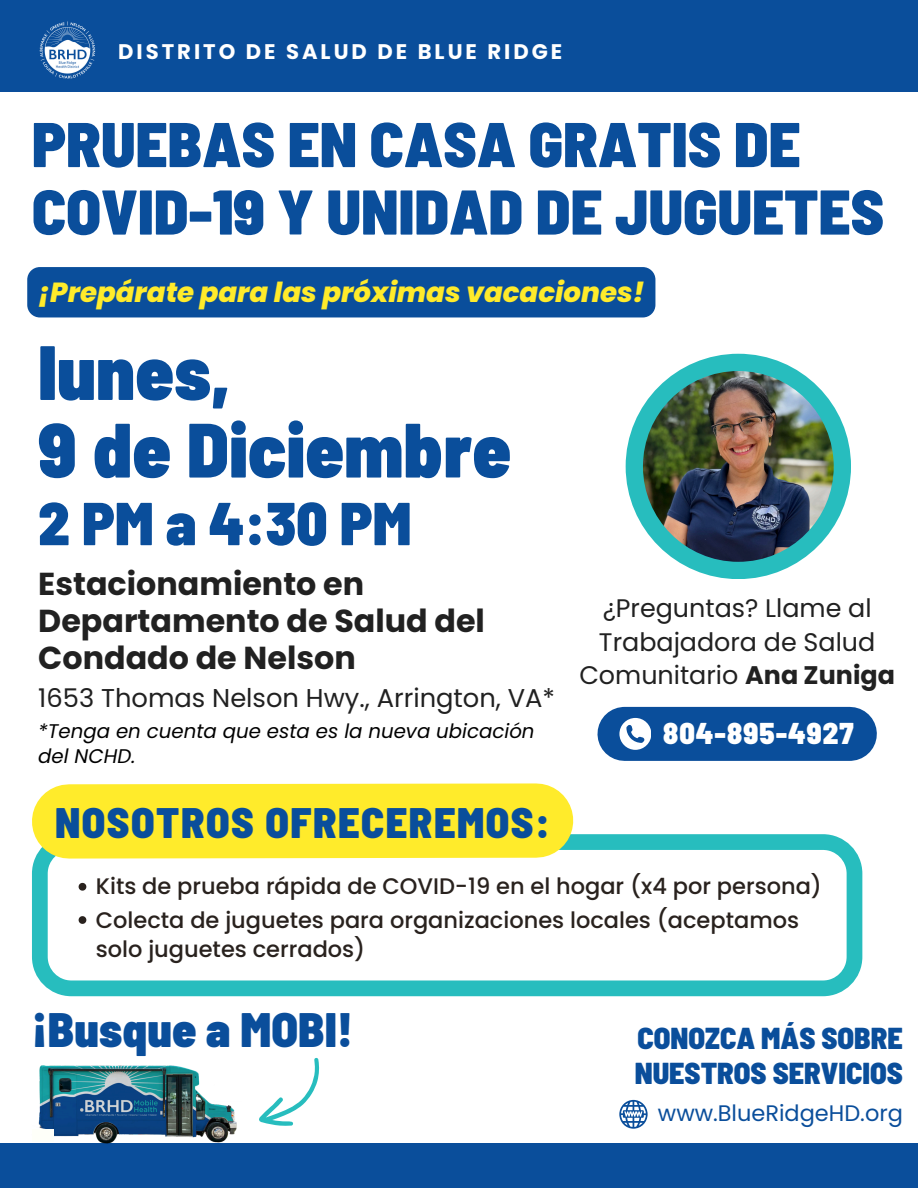
<style>
.page{position:relative;width:918px;height:1188px;background:#fff}
.page>*{position:absolute;margin:0;border:0;box-sizing:border-box;transform-origin:0 0}
.t1{font:900 semi-condensed 76.8px/77.6px "Barlow";color:#0a4e9b}
.t2{font:900 semi-condensed 63px/67.5px "Barlow";color:#0a4e9b}
.t3{font:900 semi-condensed 60.45px "Barlow";color:#0a4e9b}
.t4{font:900 semi-condensed 48.3px "Barlow";color:#0a4e9b}
.t5{font:900 semi-condensed 42.6px "Barlow";letter-spacing:.035em;color:#0a4e9b}
.t6{font:700 31.8px/37px "Poppins";color:#212121}
.t7{font:900 semi-condensed 30.15px/34.8px "Barlow";color:#0a4e9b}
.t8{font:900 semi-condensed 30px "Barlow";letter-spacing:.035em;color:#fff}
.t9{font:italic 800 27.6px "Poppins";color:#ffeb2b}
.t10{font:25.8px "Poppins";color:#212121}
.t11{font:25.35px/33.8px "Poppins";color:#212121;text-align:center}
.t12{font:500 22.5px/29.5px "Poppins";color:#29221e}
.t13{font:22.5px "Poppins";color:#0a4e9b}
.t14{font:700 21.15px "Poppins";letter-spacing:.14em;color:#fff}
.t15{font:italic 19.8px/25.2px "Poppins";color:#000}
.s1{font-weight:700}
</style>
<div class="page">
<div style="left:0;top:1143px;width:918px;height:45px;background:#0a4e9b"></div>
<svg style="left:619px;top:1100px;width:28px;height:29px"></svg>
<div style="left:0;top:0;width:918px;height:92px;background:#0a4e9b"></div>
<img style="left:39px;top:21px;width:57px;height:58px">
<div style="left:624px;top:707px;width:226px;height:54px;background:#0a4e9b"></div>
<svg style="left:619px;top:718px;width:32px;height:31px"></svg>
<div style="left:626px;top:354px;width:225px;height:225px;background:#27bdbe;border-radius:50%"></div>
<img style="left:643px;top:371px;width:191px;height:191px;border-radius:50%">
<svg style="left:32px;top:834px;width:830px;height:162px"></svg>
<svg style="left:32px;top:746px;width:579px;height:150px"></svg>
<svg style="left:79px;top:883px;width:7px;height:8px"></svg>
<svg style="left:79px;top:916px;width:7px;height:8px"></svg>
<div style="left:27px;top:267px;width:628px;height:50px;background:#0a4e9b;border-radius:13px"></div>
<img style="left:38px;top:1065px;width:199px;height:79px">
<div style="left:32px;top:1129px;width:21px;height:12px;background:#fefff9"></div>
<svg style="left:259px;top:1058px;width:61px;height:67px"></svg>
<h6 class="t14" style="left:118px;top:37px;width:446px">DISTRITO DE SALUD DE BLUE RIDGE</h6>
<p class="t2" style="left:32px;top:108px;width:854px">PRUEBAS EN CASA GRATIS DE<br>COVID-19 Y UNIDAD DE JUGUETES</p>
<p class="t9" style="left:38px;top:273px;width:608px">¡Prepárate para las próximas vacaciones!</p>
<p class="t1" style="left:38px;top:330px;width:474px">lunes,<br>9 de Diciembre</p>
<p class="t3" style="left:38px;top:485px;width:375px">2 PM a 4:30 PM</p>
<p class="t6" style="left:38px;top:565px;width:327px">Estacionamiento en</p>
<p class="t6" style="left:38px;top:602px;width:448px">Departamento de Salud del<br>Condado de Nelson</p>
<p class="t10" style="left:38px;top:680px;width:518px">1653 Thomas Nelson Hwy., Arrington, VA*</p>
<p class="t15" style="left:38px;top:719px;width:498px">*Tenga en cuenta que esta es la nueva ubicación del NCHD.</p>
<p class="t5" style="left:55px;top:795px;width:496px">NOSOTROS OFRECEREMOS:</p>
<p class="t11" style="left:579px;top:591px;width:317px">¿Preguntas? Llame al<br>Trabajadora de Salud<br>Comunitario <span class="s1">Ana Zuniga</span></p>
<p class="t8" style="left:663px;top:714px;width:192px">804-895-4927</p>
<p class="t12" style="left:96px;top:872px;width:728px">Kits de prueba rápida de COVID-19 en el hogar (x4 por persona)</p>
<p class="t12" style="left:96px;top:905px;width:705px">Colecta de juguetes para organizaciones locales (aceptamos solo juguetes cerrados)</p>
<h6 class="t4" style="left:32px;top:999px;width:322px">¡Busque a MOBI!</h6>
<p class="t7" style="left:635px;top:1020px;width:270px">CONOZCA MÁS SOBRE<br>NUESTROS SERVICIOS</p>
<p class="t13" style="left:658px;top:1097px;width:246px">www.BlueRidgeHD.org</p>
</div>
